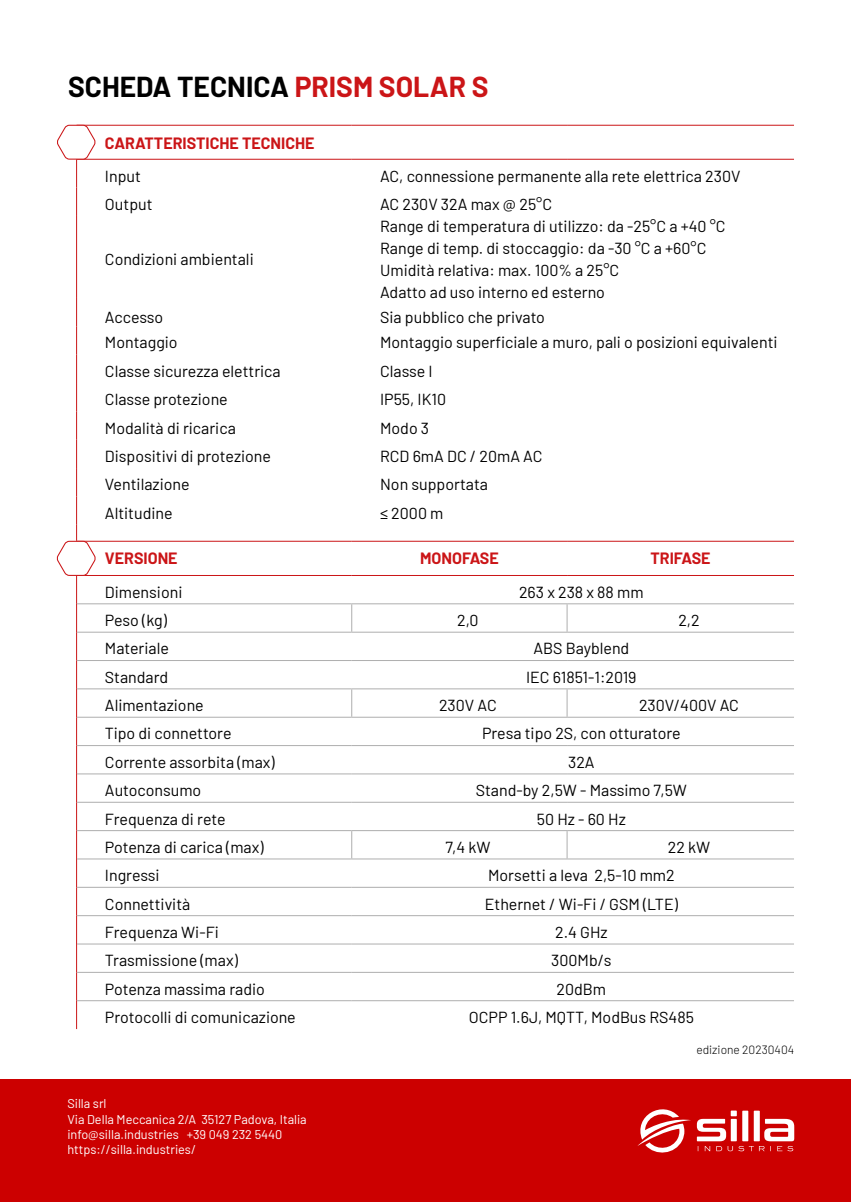
<style>
.page{position:relative;width:851px;height:1202px;background:#fff}
.page>*{position:absolute;margin:0;border:0;box-sizing:border-box;transform-origin:0 0}
.t1{font:700 28.2px "Barlow";color:#000}
.t2{font:16px/22px "Barlow";color:#000}
.t3{font:700 16px "Barlow";color:#cb1517}
.t4{font:12.6px/15.2px "Barlow";color:#fff}
.t5{font:300 12px "Barlow";color:#000}
.s1{color:#cb1517}
</style>
<div class="page">
<hr style="left:76px;top:216px;width:1px;height:82px;background:#cb1517">
<hr style="left:76px;top:541px;width:275px;height:1px;background:#cb1517">
<hr style="left:351px;top:541px;width:216px;height:1px;background:#cb1517">
<hr style="left:567px;top:541px;width:226px;height:1px;background:#cb1517">
<hr style="left:77px;top:125px;width:274px;height:1px;background:#cb1517">
<hr style="left:351px;top:125px;width:216px;height:1px;background:#cb1517">
<hr style="left:567px;top:125px;width:226px;height:1px;background:#cb1517">
<hr style="left:76px;top:159px;width:275px;height:1px;background:#cb1517">
<hr style="left:351px;top:159px;width:216px;height:1px;background:#cb1517">
<hr style="left:567px;top:159px;width:226px;height:1px;background:#cb1517">
<hr style="left:77px;top:603px;width:274px;height:1px;background:#aeaeae">
<hr style="left:351px;top:603px;width:216px;height:1px;background:#aeaeae">
<svg style="left:351px;top:604px;width:1px;height:28px"></svg>
<hr style="left:567px;top:603px;width:226px;height:1px;background:#aeaeae">
<svg style="left:566px;top:604px;width:1px;height:28px"></svg>
<hr style="left:77px;top:632px;width:274px;height:1px;background:#aeaeae">
<hr style="left:351px;top:632px;width:216px;height:1px;background:#aeaeae">
<hr style="left:567px;top:632px;width:226px;height:1px;background:#aeaeae">
<hr style="left:77px;top:660px;width:274px;height:1px;background:#aeaeae">
<hr style="left:351px;top:660px;width:216px;height:1px;background:#aeaeae">
<hr style="left:567px;top:660px;width:226px;height:1px;background:#aeaeae">
<hr style="left:77px;top:688px;width:274px;height:1px;background:#aeaeae">
<hr style="left:351px;top:688px;width:216px;height:1px;background:#aeaeae">
<svg style="left:351px;top:689px;width:1px;height:28px"></svg>
<hr style="left:567px;top:688px;width:226px;height:1px;background:#aeaeae">
<svg style="left:566px;top:689px;width:1px;height:28px"></svg>
<hr style="left:77px;top:717px;width:274px;height:1px;background:#aeaeae">
<hr style="left:351px;top:717px;width:216px;height:1px;background:#aeaeae">
<hr style="left:567px;top:717px;width:226px;height:1px;background:#aeaeae">
<hr style="left:77px;top:745px;width:274px;height:1px;background:#aeaeae">
<hr style="left:351px;top:745px;width:216px;height:1px;background:#aeaeae">
<hr style="left:567px;top:745px;width:226px;height:1px;background:#aeaeae">
<hr style="left:77px;top:773px;width:274px;height:1px;background:#aeaeae">
<hr style="left:351px;top:773px;width:216px;height:1px;background:#aeaeae">
<hr style="left:567px;top:773px;width:226px;height:1px;background:#aeaeae">
<hr style="left:77px;top:802px;width:274px;height:1px;background:#aeaeae">
<hr style="left:351px;top:802px;width:216px;height:1px;background:#aeaeae">
<hr style="left:567px;top:802px;width:226px;height:1px;background:#aeaeae">
<hr style="left:77px;top:830px;width:274px;height:1px;background:#aeaeae">
<hr style="left:351px;top:830px;width:216px;height:1px;background:#aeaeae">
<svg style="left:351px;top:831px;width:1px;height:27px"></svg>
<hr style="left:567px;top:830px;width:226px;height:1px;background:#aeaeae">
<svg style="left:566px;top:831px;width:1px;height:27px"></svg>
<hr style="left:77px;top:858px;width:274px;height:1px;background:#aeaeae">
<hr style="left:351px;top:858px;width:216px;height:1px;background:#aeaeae">
<hr style="left:567px;top:858px;width:226px;height:1px;background:#aeaeae">
<hr style="left:77px;top:887px;width:274px;height:1px;background:#aeaeae">
<hr style="left:351px;top:887px;width:216px;height:1px;background:#aeaeae">
<hr style="left:567px;top:887px;width:226px;height:1px;background:#aeaeae">
<hr style="left:77px;top:915px;width:274px;height:1px;background:#aeaeae">
<hr style="left:351px;top:915px;width:216px;height:1px;background:#aeaeae">
<hr style="left:567px;top:915px;width:226px;height:1px;background:#aeaeae">
<hr style="left:77px;top:943px;width:274px;height:1px;background:#aeaeae">
<hr style="left:351px;top:943px;width:216px;height:1px;background:#aeaeae">
<hr style="left:567px;top:943px;width:226px;height:1px;background:#aeaeae">
<hr style="left:77px;top:972px;width:274px;height:1px;background:#aeaeae">
<hr style="left:351px;top:972px;width:216px;height:1px;background:#aeaeae">
<hr style="left:567px;top:972px;width:226px;height:1px;background:#aeaeae">
<hr style="left:77px;top:1000px;width:274px;height:1px;background:#aeaeae">
<hr style="left:351px;top:1000px;width:216px;height:1px;background:#aeaeae">
<hr style="left:567px;top:1000px;width:226px;height:1px;background:#aeaeae">
<hr style="left:76px;top:575px;width:275px;height:1px;background:#cb1517">
<hr style="left:351px;top:575px;width:216px;height:1px;background:#cb1517">
<hr style="left:567px;top:575px;width:226px;height:1px;background:#cb1517">
<svg style="left:57px;top:124px;width:40px;height:92px"></svg>
<svg style="left:56px;top:298px;width:41px;height:731px"></svg>
<div style="left:0;top:1079px;width:850px;height:123px;background:#c00"></div>
<svg style="left:637px;top:1109px;width:157px;height:44px"></svg>
<h1 class="t1" style="left:68px;top:66px;width:422px">SCHEDA TECNICA <span class="s1">PRISM SOLAR S</span></h1>
<p class="t3" style="left:105px;top:132px;width:211px">CARATTERISTICHE TECNICHE</p>
<p class="t2" style="left:105px;top:164px;width:37px">Input</p>
<p class="t2" style="left:380px;top:164px;width:362px">AC, connessione permanente alla rete elettrica 230V</p>
<p class="t2" style="left:105px;top:192px;width:49px">Output</p>
<p class="t2" style="left:380px;top:192px;width:173px">AC 230V 32A max @ 25°C</p>
<p class="t2" style="left:105px;top:247px;width:150px">Condizioni ambientali</p>
<p class="t2" style="left:380px;top:214px;width:347px">Range di temperatura di utilizzo: da -25°C a +40 °C Range di temp. di stoccaggio: da -30 °C a +60°C Umidità relativa: max. 100% a 25°C<br>Adatto ad uso interno ed esterno</p>
<p class="t2" style="left:105px;top:305px;width:60px">Accesso</p>
<p class="t2" style="left:380px;top:305px;width:166px">Sia pubblico che privato</p>
<p class="t2" style="left:105px;top:330px;width:74px">Montaggio</p>
<p class="t2" style="left:380px;top:330px;width:399px">Montaggio superficiale a muro, pali o posizioni equivalenti</p>
<p class="t2" style="left:105px;top:359px;width:177px">Classe sicurezza elettrica</p>
<p class="t2" style="left:380px;top:359px;width:54px">Classe I</p>
<p class="t2" style="left:105px;top:387px;width:124px">Classe protezione</p>
<p class="t2" style="left:380px;top:387px;width:68px">IP55, IK10</p>
<p class="t2" style="left:105px;top:415px;width:132px">Modalità di ricarica</p>
<p class="t2" style="left:380px;top:415px;width:51px">Modo 3</p>
<p class="t2" style="left:105px;top:444px;width:167px">Dispositivi di protezione</p>
<p class="t2" style="left:380px;top:444px;width:164px">RCD 6mA DC / 20mA AC</p>
<p class="t2" style="left:105px;top:472px;width:86px">Ventilazione</p>
<p class="t2" style="left:380px;top:472px;width:109px">Non supportata</p>
<p class="t2" style="left:105px;top:501px;width:69px">Altitudine</p>
<p class="t2" style="left:380px;top:501px;width:65px">≤ 2000 m</p>
<p class="t3" style="left:105px;top:546px;width:74px">VERSIONE</p>
<p class="t3" style="left:420px;top:546px;width:80px">MONOFASE</p>
<p class="t3" style="left:650px;top:546px;width:61px">TRIFASE</p>
<p class="t2" style="left:105px;top:580px;width:79px">Dimensioni</p>
<p class="t2" style="left:519px;top:580px;width:126px">263 x 238 x 88 mm</p>
<p class="t2" style="left:105px;top:608px;width:63px">Peso (kg)</p>
<p class="t2" style="left:457px;top:608px;width:23px">2,0</p>
<p class="t2" style="left:678px;top:608px;width:23px">2,2</p>
<p class="t2" style="left:105px;top:636px;width:65px">Materiale</p>
<p class="t2" style="left:533px;top:636px;width:97px">ABS Bayblend</p>
<p class="t2" style="left:105px;top:665px;width:65px">Standard</p>
<p class="t2" style="left:526px;top:665px;width:112px">IEC 61851-1:2019</p>
<p class="t2" style="left:105px;top:693px;width:100px">Alimentazione</p>
<p class="t2" style="left:439px;top:693px;width:59px">230V AC</p>
<p class="t2" style="left:639px;top:693px;width:101px">230V/400V AC</p>
<p class="t2" style="left:105px;top:721px;width:128px">Tipo di connettore</p>
<p class="t2" style="left:482px;top:721px;width:200px">Presa tipo 2S, con otturatore</p>
<p class="t2" style="left:105px;top:750px;width:171px">Corrente assorbita (max)</p>
<p class="t2" style="left:568px;top:750px;width:28px">32A</p>
<p class="t2" style="left:105px;top:778px;width:98px">Autoconsumo</p>
<p class="t2" style="left:475px;top:778px;width:213px">Stand-by 2,5W - Massimo 7,5W</p>
<p class="t2" style="left:105px;top:806px;width:122px">Frequenza di rete</p>
<p class="t2" style="left:537px;top:806px;width:90px">50 Hz - 60 Hz</p>
<p class="t2" style="left:105px;top:835px;width:160px">Potenza di carica (max)</p>
<p class="t2" style="left:445px;top:835px;width:47px">7,4 kW</p>
<p class="t2" style="left:667px;top:835px;width:44px">22 kW</p>
<p class="t2" style="left:105px;top:863px;width:56px">Ingressi</p>
<p class="t2" style="left:488px;top:863px;width:188px">Morsetti a leva 2,5-10 mm2</p>
<p class="t2" style="left:105px;top:891px;width:87px">Connettività</p>
<p class="t2" style="left:485px;top:891px;width:194px">Ethernet / Wi-Fi / GSM (LTE)</p>
<p class="t2" style="left:105px;top:920px;width:115px">Frequenza Wi-Fi</p>
<p class="t2" style="left:555px;top:920px;width:54px">2.4 GHz</p>
<p class="t2" style="left:105px;top:948px;width:134px">Trasmissione (max)</p>
<p class="t2" style="left:551px;top:948px;width:62px">300Mb/s</p>
<p class="t2" style="left:105px;top:977px;width:161px">Potenza massima radio</p>
<p class="t2" style="left:556px;top:977px;width:51px">20dBm</p>
<p class="t2" style="left:105px;top:1005px;width:192px">Protocolli di comunicazione</p>
<p class="t2" style="left:469px;top:1005px;width:226px">OCPP 1.6J, MQTT, ModBus RS485</p>
<p class="t5" style="left:696px;top:1041px;width:99px">edizione 20230404</p>
<p class="t4" style="left:67px;top:1095px;width:241px">Silla srl<br>Via Della Meccanica 2/A 35127 Padova, Italia info@silla.industries +39 049 232 5440 https://silla.industries/</p>
</div>
